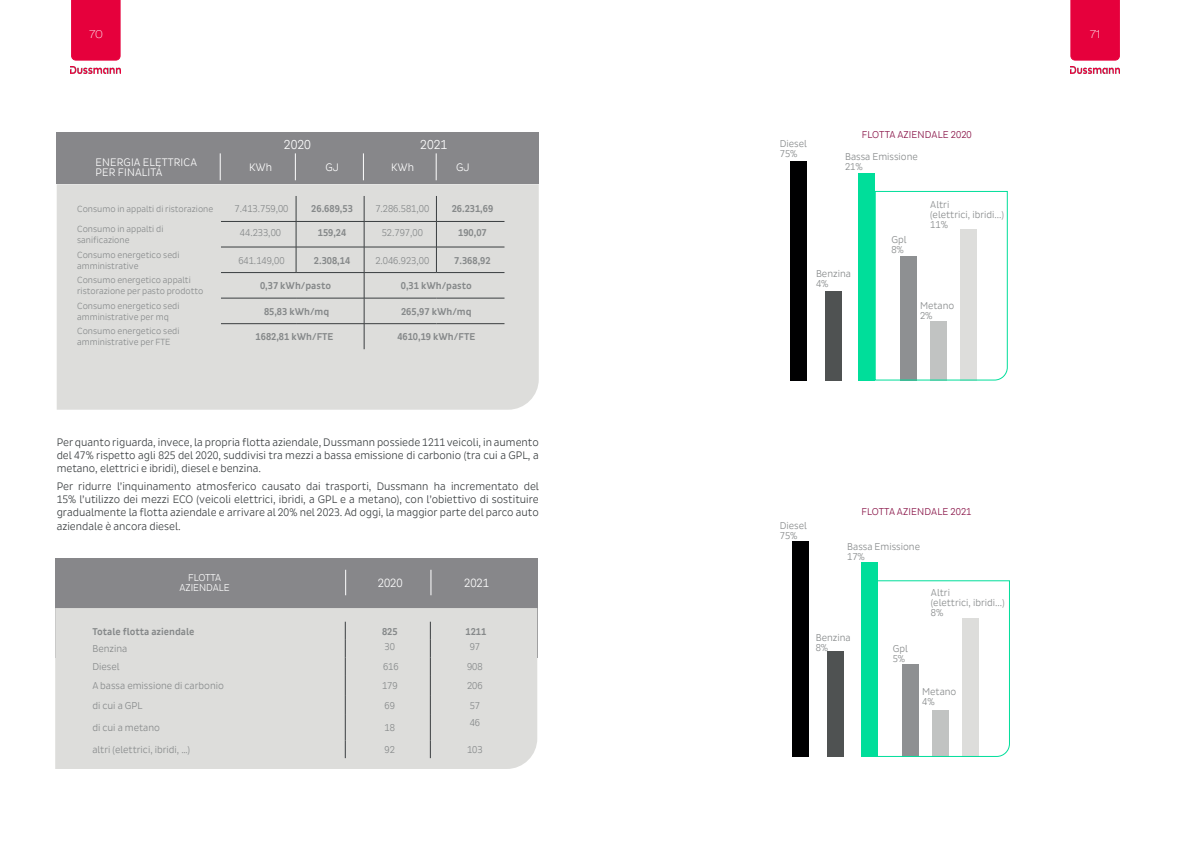
<style>
.page{position:relative;width:1191px;height:842px;background:#fff}
.page>*{position:absolute;margin:0;border:0;box-sizing:border-box;transform-origin:0 0}
.Content___Left{font:13px "Dussmann";color:#fff}
.Content___Left-2{font:12px "Dussmann";color:#fff}
.t1{font:11px/13.2px "Dussmann";color:#3a3e40;text-align:justify}
.Content___Left-3{font:11px/10px "Dussmann";letter-spacing:.015em;color:#fff}
.t2{font:100 expanded 11px "Helvetica Neue LT Pro";color:#fff}
.Content___Left-4{font:10px/10px "Dussmann";color:#86898a}
.Content___Left-5{font:700 10px "Dussmann";color:#86898a}
.Content___Left-6{font:10px "Dussmann";letter-spacing:.015em;color:#850d42}
.Content___Left-7{font:10px "Dussmann";color:#fff}
.t3{font:9px/10.8px "Dussmann";color:#86898a}
</style>
<div class="page">
<div style="left:71px;top:0;width:50px;height:61px;background:#e6003c"></div>
<div style="left:1070px;top:0;width:49px;height:61px;background:#e6003c"></div>
<img style="left:1070px;top:67px;width:49px;height:6px">
<img style="left:71px;top:67px;width:49px;height:6px">
<div style="left:55px;top:558px;width:482px;height:50px;background:#87878a"></div>
<div style="left:55px;top:608px;width:482px;height:161px;background:#dddddb"></div>
<div style="left:57px;top:184px;width:482px;height:226px;background:#dddddb"></div>
<hr style="left:296px;top:272px;width:68px;height:1px;background:#3a3e40">
<hr style="left:221px;top:298px;width:75px;height:1px;background:#3a3e40">
<hr style="left:296px;top:298px;width:68px;height:1px;background:#3a3e40">
<hr style="left:221px;top:323px;width:75px;height:1px;background:#3a3e40">
<hr style="left:296px;top:323px;width:68px;height:1px;background:#3a3e40">
<hr style="left:364px;top:298px;width:72px;height:1px;background:#3a3e40">
<hr style="left:436px;top:298px;width:68px;height:1px;background:#3a3e40">
<hr style="left:436px;top:272px;width:68px;height:1px;background:#3a3e40">
<hr style="left:364px;top:323px;width:72px;height:1px;background:#3a3e40">
<hr style="left:436px;top:323px;width:68px;height:1px;background:#3a3e40">
<hr style="left:221px;top:221px;width:75px;height:1px;background:#3a3e40">
<hr style="left:296px;top:221px;width:68px;height:1px;background:#3a3e40">
<hr style="left:364px;top:221px;width:72px;height:1px;background:#3a3e40">
<hr style="left:436px;top:221px;width:68px;height:1px;background:#3a3e40">
<hr style="left:221px;top:247px;width:75px;height:1px;background:#3a3e40">
<hr style="left:296px;top:247px;width:68px;height:1px;background:#3a3e40">
<hr style="left:364px;top:247px;width:72px;height:1px;background:#3a3e40">
<hr style="left:436px;top:247px;width:68px;height:1px;background:#3a3e40">
<hr style="left:221px;top:272px;width:75px;height:1px;background:#3a3e40">
<hr style="left:364px;top:272px;width:72px;height:1px;background:#3a3e40">
<svg style="left:296px;top:196px;width:1px;height:76px"></svg>
<svg style="left:436px;top:196px;width:1px;height:76px"></svg>
<svg style="left:364px;top:196px;width:1px;height:153px"></svg>
<div style="left:57px;top:133px;width:482px;height:51px;background:#87878a"></div>
<svg style="left:345px;top:622px;width:1px;height:136px"></svg>
<svg style="left:430px;top:622px;width:1px;height:136px"></svg>
<svg style="left:345px;top:570px;width:1px;height:25px"></svg>
<svg style="left:430px;top:570px;width:1px;height:25px"></svg>
<svg style="left:825px;top:291px;width:16px;height:90px"></svg>
<div style="left:790px;top:161px;width:16px;height:220px;background:#000001"></div>
<svg style="left:859px;top:173px;width:149px;height:208px"></svg>
<div style="left:827px;top:652px;width:16px;height:105px;background:#4f5252"></div>
<div style="left:792px;top:541px;width:16px;height:216px;background:#000001"></div>
<svg style="left:861px;top:562px;width:149px;height:195px"></svg>
<p class="t2" style="left:89px;top:28px;width:15px">70</p>
<p class="t2" style="left:1089px;top:28px;width:12px">71</p>
<p class="Content___Left" style="left:284px;top:137px;width:29px">2020</p>
<p class="Content___Left" style="left:420px;top:137px;width:29px">2021</p>
<p class="Content___Left-3" style="left:95px;top:157px;width:103px">ENERGIA ELETTRICA<br>PER FINALITÁ</p>
<p class="Content___Left-3" style="left:249px;top:162px;width:25px">KWh</p>
<p class="Content___Left-3" style="left:325px;top:162px;width:15px">GJ</p>
<p class="Content___Left-3" style="left:391px;top:162px;width:25px">KWh</p>
<p class="Content___Left-3" style="left:456px;top:162px;width:15px">GJ</p>
<p class="Content___Left-4" style="left:235px;top:204px;width:55px">7.413.759,00</p>
<p class="Content___Left-5" style="left:311px;top:203px;width:43px">26.689,53</p>
<p class="Content___Left-4" style="left:375px;top:204px;width:55px">7.286.581,00</p>
<p class="Content___Left-5" style="left:452px;top:203px;width:43px">26.231,69</p>
<p class="Content___Left-4" style="left:240px;top:228px;width:43px">44.233,00</p>
<p class="Content___Left-5" style="left:318px;top:227px;width:30px">159,24</p>
<p class="Content___Left-4" style="left:382px;top:228px;width:43px">52.797,00</p>
<p class="Content___Left-5" style="left:458px;top:227px;width:30px">190,07</p>
<p class="Content___Left-4" style="left:238px;top:255px;width:48px">641.149,00</p>
<p class="Content___Left-5" style="left:314px;top:254px;width:38px">2.308,14</p>
<p class="Content___Left-4" style="left:375px;top:255px;width:55px">2.046.923,00</p>
<p class="Content___Left-5" style="left:454px;top:254px;width:38px">7.368,92</p>
<p class="Content___Left-5" style="left:260px;top:280px;width:72px">0,37 kWh/pasto</p>
<p class="Content___Left-5" style="left:401px;top:280px;width:72px">0,31 kWh/pasto</p>
<p class="Content___Left-5" style="left:264px;top:306px;width:67px">85,83 kWh/mq</p>
<p class="Content___Left-5" style="left:401px;top:306px;width:72px">265,97 kWh/mq</p>
<p class="t3" style="left:77px;top:204px;width:138px">Consumo in appalti di ristorazione</p>
<p class="t3" style="left:77px;top:224px;width:88px">Consumo in appalti di sanificazione</p>
<p class="t3" style="left:77px;top:249px;width:104px">Consumo energetico sedi amministrative</p>
<p class="t3" style="left:77px;top:275px;width:128px">Consumo energetico appalti ristorazione per pasto prodotto</p>
<p class="t3" style="left:77px;top:300px;width:104px">Consumo energetico sedi amministrative per mq</p>
<p class="t3" style="left:77px;top:326px;width:104px">Consumo energetico sedi amministrative per FTE</p>
<p class="Content___Left-5" style="left:256px;top:331px;width:79px">1682,81 kWh/FTE</p>
<p class="Content___Left-5" style="left:397px;top:331px;width:79px">4610,19 kWh/FTE</p>
<p class="t1" style="left:57px;top:435px;width:483px">Per quanto riguarda, invece, la propria flotta aziendale, Dussmann possiede 1211 veicoli, in aumento del 47% rispetto agli 825 del 2020, suddivisi tra mezzi a bassa emissione di carbonio (tra cui a GPL, a metano, elettrici e ibridi), diesel e benzina.</p>
<p class="t1" style="left:57px;top:480px;width:484px">Per ridurre l’inquinamento atmosferico causato dai trasporti, Dussmann ha incrementato del 15% l’utilizzo dei mezzi ECO (veicoli elettrici, ibridi, a GPL e a metano), con l’obiettivo di sostituire gradualmente la flotta aziendale e arrivare al 20% nel 2023. Ad oggi, la maggior parte del parco auto aziendale è ancora diesel.</p>
<p class="Content___Left-7" style="left:188px;top:572px;width:35px">FLOTTA</p>
<p class="Content___Left-7" style="left:179px;top:582px;width:52px">AZIENDALE</p>
<p class="Content___Left-2" style="left:378px;top:576px;width:26px">2020</p>
<p class="Content___Left-2" style="left:464px;top:576px;width:26px">2021</p>
<p class="Content___Left-5" style="left:92px;top:625px;width:103px">Totale flotta aziendale</p>
<p class="Content___Left-5" style="left:382px;top:625px;width:17px">825</p>
<p class="Content___Left-5" style="left:465px;top:625px;width:22px">1211</p>
<p class="Content___Left-4" style="left:92px;top:644px;width:36px">Benzina</p>
<p class="Content___Left-4" style="left:384px;top:642px;width:12px">30</p>
<p class="Content___Left-4" style="left:470px;top:642px;width:12px">97</p>
<p class="Content___Left-4" style="left:92px;top:662px;width:29px">Diesel</p>
<p class="Content___Left-4" style="left:383px;top:662px;width:17px">616</p>
<p class="Content___Left-4" style="left:467px;top:662px;width:17px">908</p>
<p class="Content___Left-4" style="left:92px;top:681px;width:133px">A bassa emissione di carbonio</p>
<p class="Content___Left-4" style="left:382px;top:681px;width:17px">179</p>
<p class="Content___Left-4" style="left:467px;top:681px;width:17px">206</p>
<p class="Content___Left-4" style="left:92px;top:700px;width:52px">di cui a GPL</p>
<p class="Content___Left-4" style="left:384px;top:700px;width:12px">69</p>
<p class="Content___Left-4" style="left:470px;top:700px;width:12px">57</p>
<p class="Content___Left-4" style="left:92px;top:723px;width:69px">di cui a metano</p>
<p class="Content___Left-4" style="left:384px;top:723px;width:12px">18</p>
<p class="Content___Left-4" style="left:470px;top:718px;width:12px">46</p>
<p class="Content___Left-4" style="left:92px;top:745px;width:99px">altri (elettrici, ibridi, …)</p>
<p class="Content___Left-4" style="left:384px;top:745px;width:12px">92</p>
<p class="Content___Left-4" style="left:467px;top:745px;width:17px">103</p>
<p class="Content___Left-4" style="left:780px;top:139px;width:29px">Diesel</p>
<p class="Content___Left-4" style="left:780px;top:149px;width:19px">75%</p>
<p class="Content___Left-6" style="left:861px;top:129px;width:112px">FLOTTA AZIENDALE 2020</p>
<p class="Content___Left-4" style="left:845px;top:151px;width:74px">Bassa Emissione</p>
<p class="Content___Left-4" style="left:845px;top:161px;width:19px">21%</p>
<p class="Content___Left-4" style="left:816px;top:269px;width:36px">Benzina</p>
<p class="Content___Left-4" style="left:816px;top:279px;width:14px">4%</p>
<p class="Content___Left-4" style="left:891px;top:235px;width:17px">Gpl</p>
<p class="Content___Left-4" style="left:891px;top:245px;width:14px">8%</p>
<p class="Content___Left-4" style="left:930px;top:200px;width:21px">Altri</p>
<p class="Content___Left-4" style="left:930px;top:210px;width:75px">(elettrici, ibridi...)</p>
<p class="Content___Left-4" style="left:930px;top:220px;width:19px">11%</p>
<p class="Content___Left-4" style="left:920px;top:300px;width:36px">Metano</p>
<p class="Content___Left-4" style="left:920px;top:310px;width:14px">2%</p>
<p class="Content___Left-4" style="left:780px;top:520px;width:29px">Diesel</p>
<p class="Content___Left-4" style="left:780px;top:530px;width:19px">75%</p>
<p class="Content___Left-6" style="left:861px;top:506px;width:112px">FLOTTA AZIENDALE 2021</p>
<p class="Content___Left-4" style="left:847px;top:541px;width:74px">Bassa Emissione</p>
<p class="Content___Left-4" style="left:847px;top:551px;width:19px">17%</p>
<p class="Content___Left-4" style="left:815px;top:632px;width:36px">Benzina</p>
<p class="Content___Left-4" style="left:815px;top:642px;width:14px">8%</p>
<p class="Content___Left-4" style="left:892px;top:644px;width:17px">Gpl</p>
<p class="Content___Left-4" style="left:892px;top:654px;width:14px">5%</p>
<p class="Content___Left-4" style="left:931px;top:587px;width:21px">Altri</p>
<p class="Content___Left-4" style="left:931px;top:597px;width:75px">(elettrici, ibridi...)</p>
<p class="Content___Left-4" style="left:931px;top:607px;width:14px">8%</p>
<p class="Content___Left-4" style="left:922px;top:687px;width:36px">Metano<br>4%</p>
</div>
